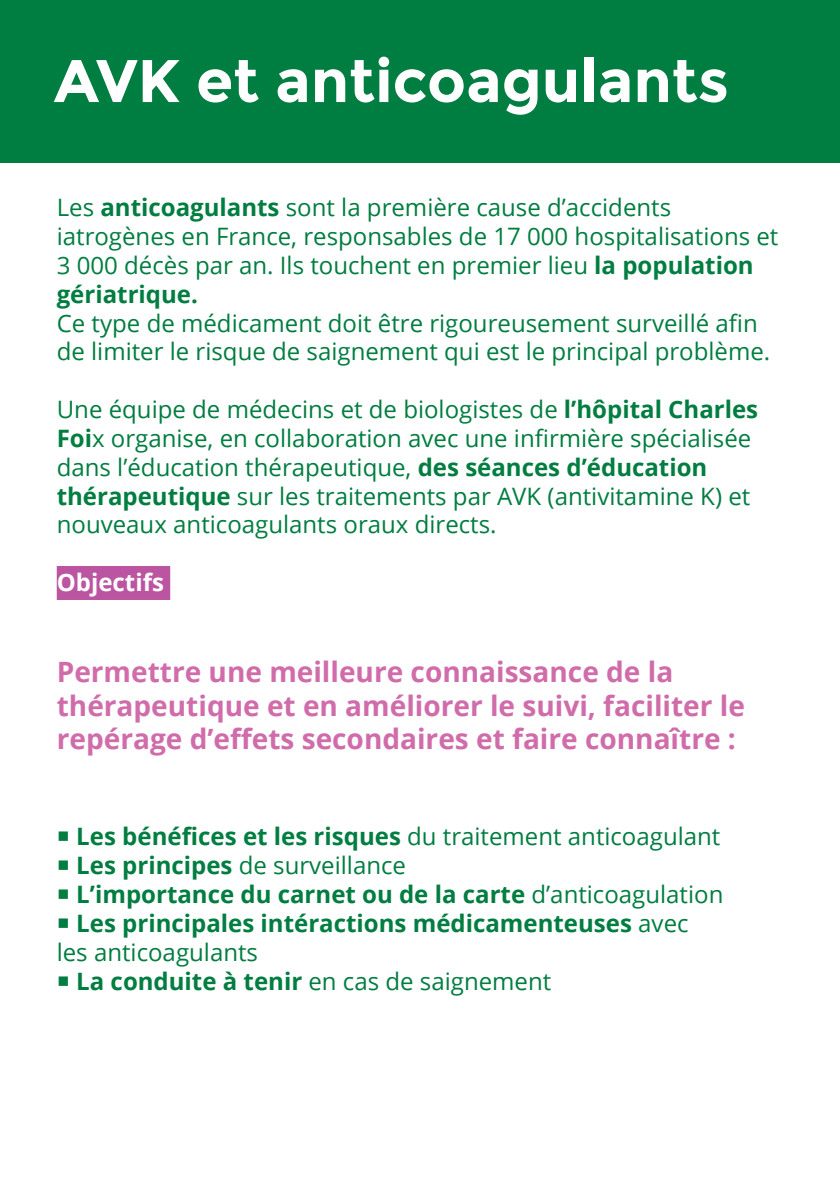
<style>
.page{position:relative;width:840px;height:1191px;background:#fff}
.page>*{position:absolute;margin:0;border:0;box-sizing:border-box;transform-origin:0 0}
.t1{font:700 60px "Montserrat";color:#fff}
.t2{font:700 28px/33.6px "Open Sans";color:#d06caa}
.t3{font:24px/28.8px "Open Sans";color:#007d40}
.t4{font:700 24px/28.8px "Open Sans";color:#007d40}
.t5{font:700 24px "Open Sans";color:#fff}
.s1{font-weight:700}
.s2{font-weight:400}
</style>
<div class="page">
<div style="left:0;top:0;width:839px;height:162px;background:#007d40"></div>
<div style="left:57px;top:566px;width:113px;height:34px;background:#bc55a1"></div>
<h1 class="t1" style="left:54px;top:45px;width:676px">AVK et anticoagulants</h1>
<p class="t3" style="left:57px;top:193px;width:722px">Les <span class="s1">anticoagulants</span> sont la première cause d’accidents iatrogènes en France, responsables de 17 000 hospitalisations et 3 000 décès par an. Ils touchent en premier lieu <span class="s1">la population gériatrique.</span></p>
<p class="t3" style="left:57px;top:308px;width:714px">Ce type de médicament doit être rigoureusement surveillé afin de limiter le risque de saignement qui est le principal problème.</p>
<p class="t3" style="left:57px;top:394px;width:702px">Une équipe de médecins et de biologistes de <span class="s1">l’hôpital Charles Foi</span>x organise, en collaboration avec une infirmière spécialisée dans l’éducation thérapeutique, <span class="s1">des séances d’éducation thérapeutique</span> sur les traitements par AVK (antivitamine K) et nouveaux anticoagulants oraux directs.</p>
<p class="t5" style="left:57px;top:565px;width:109px">Objectifs</p>
<p class="t2" style="left:57px;top:654px;width:689px">Permettre une meilleure connaissance de la thérapeutique et en améliorer le suivi, faciliter le repérage d’effets secondaires et faire connaître :</p>
<p class="t3" style="left:57px;top:821px;width:664px">○ <span class="s1">Les bénéfices et les risques</span> du traitement anticoagulant</p>
<p class="t3" style="left:57px;top:850px;width:350px">○ <span class="s1">Les principes</span> de surveillance</p>
<p class="t4" style="left:57px;top:879px;width:667px">○ L’importance du carnet ou de la carte <span class="s2">d’anticoagulation</span></p>
<p class="t4" style="left:57px;top:908px;width:633px">○ Les principales intéractions médicamenteuses <span class="s2">avec les anticoagulants</span></p>
<p class="t3" style="left:57px;top:965px;width:495px">○ <span class="s1">La conduite à tenir</span> en cas de saignement</p>
</div>
